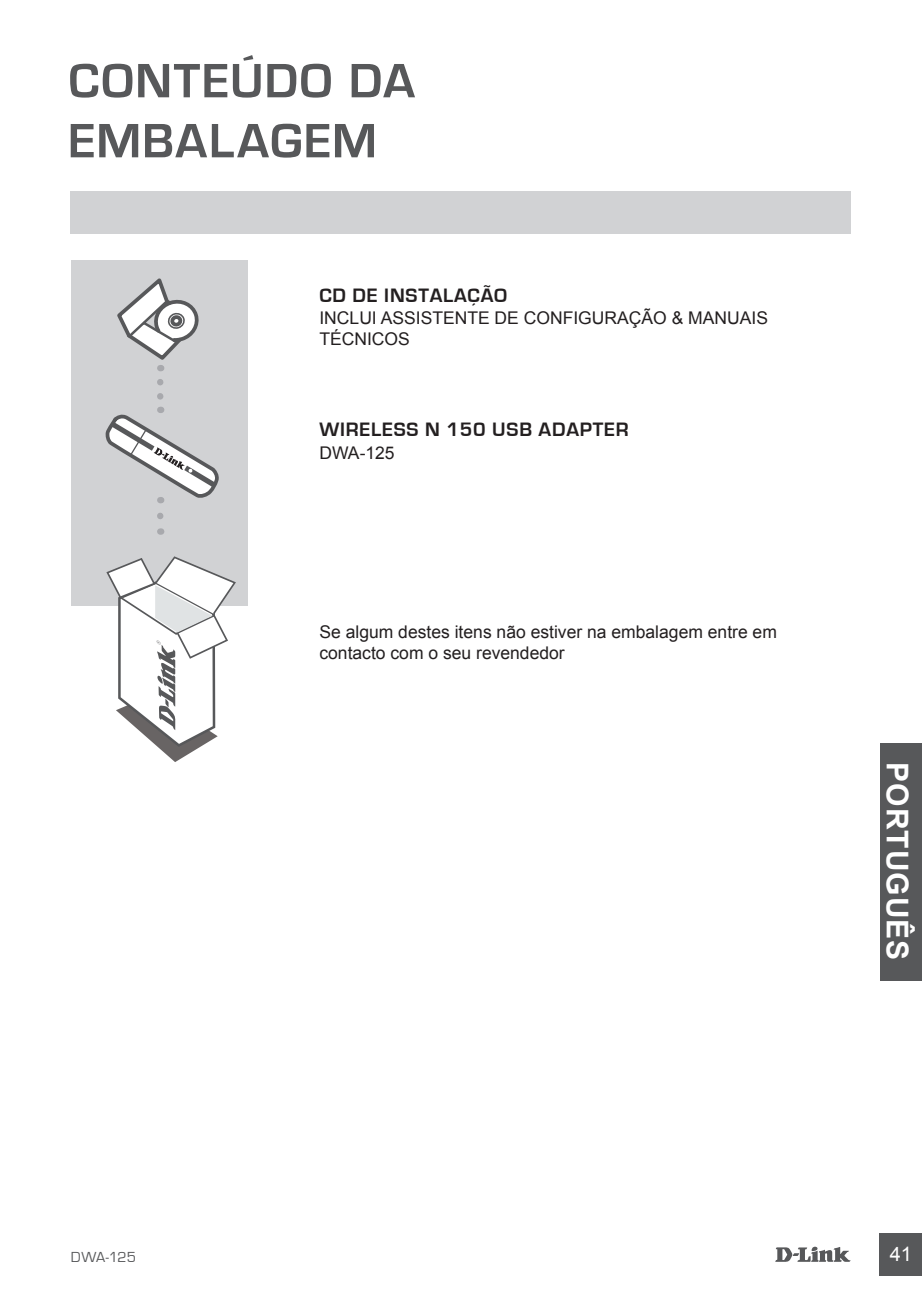
<style>
.page{position:relative;width:922px;height:1297px;background:#fff}
.page>*{position:absolute;margin:0;border:0;box-sizing:border-box;transform-origin:0 0}
.t1{font:700 50px/60px "Eurostile";letter-spacing:.03em;color:#57585a}
.t2{font:700 30px "Arial";letter-spacing:.035em;color:#fff}
.t3{font:700 20px "Eurostile";letter-spacing:.04em;color:#231f20}
.t4{font:20px "Arial";color:#fff}
.t5{font:17.5px/21px "Arial";color:#231f20}
.t6{font:15px "Eurostile";color:#57585a}
</style>
<div class="page">
<svg style="left:775px;top:1246px;width:75px;height:16px"></svg>
<div style="left:879px;top:1233px;width:42px;height:43px;background:#57585a"></div>
<div style="left:879px;top:743px;width:42px;height:238px;background:#57585a"></div>
<div style="left:70px;top:192px;width:780px;height:42px;background:#d1d2d4"></div>
<div style="left:71px;top:261px;width:176px;height:345px;background:#d1d2d4"></div>
<svg style="left:157px;top:516px;width:6px;height:19px"></svg>
<svg style="left:117px;top:278px;width:82px;height:93px"></svg>
<svg style="left:106px;top:556px;width:130px;height:206px"></svg>
<svg style="left:105px;top:382px;width:114px;height:121px"></svg>
<h1 class="t1" style="left:68px;top:52px;width:348px">CONTEÚDO DA<br>EMBALAGEM</h1>
<p class="t3" style="left:319px;top:285px;width:189px">CD DE INSTALAÇÃO</p>
<p class="t5" style="left:319px;top:308px;width:450px">INCLUI ASSISTENTE DE CONFIGURAÇÃO &amp; MANUAIS<br>TÉCNICOS</p>
<p class="t3" style="left:319px;top:419px;width:311px">WIRELESS N 150 USB ADAPTER</p>
<p class="t5" style="left:319px;top:442px;width:77px">DWA-125</p>
<p class="t5" style="left:319px;top:621px;width:459px">Se algum destes itens não estiver na embalagem entre em contacto com o seu revendedor</p>
<h2 class="t2" style="left:917px;top:762px;width:200px;rotate:90deg">PORTUGUÊS</h2>
<p class="t6" style="left:71px;top:1249px;width:67px">DWA-125</p>
<p class="t4" style="left:889px;top:1241px;width:24px">41</p>
</div>
